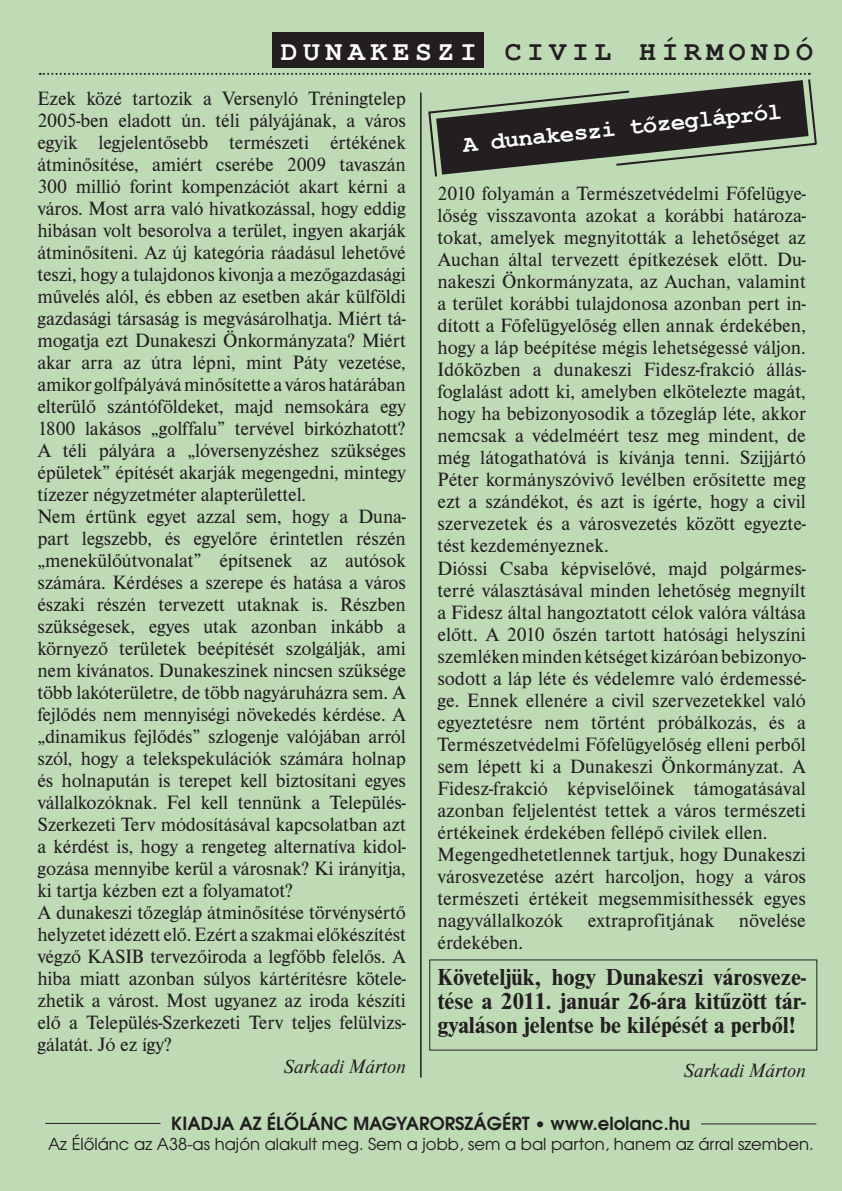
<style>
.page{position:relative;width:842px;height:1191px;background:#bedbb6}
.page>*{position:absolute;margin:0;border:0;box-sizing:border-box;transform-origin:0 0}
.t1{font:700 28px "Courier New";letter-spacing:.2em;color:#231f20}
.t2{font:700 24px/24px "Nimbus Rom DCE";color:#231f20;text-align:justify}
.t3{font:700 24px "Courier New";color:#fff}
.t4{font:20px/22px "Nimbus Rom DCE";letter-spacing:-.01em;color:#231f20}
.t5{font:italic 20px "Nimbus Rom DCE";color:#231f20}
.t6{font:600 18px "Avant Gar Got Itc LCE";color:#231f20}
.t7{font:16.4px "Avant Gar Got Itc LCE";color:#231f20}
.s1{color:#fff}
</style>
<div class="page">
<hr style="left:45px;top:1122px;width:116px;height:1px;background:#231f20">
<hr style="left:701px;top:1123px;width:115px;height:1px;background:#231f20">
<div style="left:272px;top:32px;width:211px;height:36px;background:#231f20"></div>
<hr style="left:420px;top:92px;width:2px;height:985px;background:#231f20">
<svg style="left:40px;top:73px;width:777px;height:106px"></svg>
<h1 class="t1" style="left:281px;top:34px;width:533px"><span class="s1">DUNAKESZI</span> CIVIL HÍRMONDÓ</h1>
<p class="t4" style="left:37px;top:87px;width:370px">Ezek közé tartozik a Versenyló Tréningtelep 2005-ben eladott ún. téli pályájának, a város egyik legjelentősebb természeti értékének átminősítése, amiért cserébe 2009 tavaszán 300 millió forint kompenzációt akart kérni a város. Most arra való hivatkozással, hogy eddig hibásan volt besorolva a terület, ingyen akarják átminősíteni. Az új kategória ráadásul lehetővé teszi, hogy a tulajdonos kivonja a mezőgazdasági művelés alól, és ebben az esetben akár külföldi gazdasági társaság is megvásárolhatja. Miért tá&shy;mogatja ezt Dunakeszi Önkormányzata? Miért akar arra az útra lépni, mint Páty vezetése, amikor golfpályává minősítette a város határában elterülő szántóföldeket, majd nemsokára egy 1800 lakásos „golffalu” tervével birkózhatott?<br>A téli pályára a „lóversenyzéshez szükséges épületek” építését akarják megengedni, mintegy tízezer négyzetméter alapterülettel.<br>Nem értünk egyet azzal sem, hogy a Duna&shy;part legszebb, és egyelőre érintetlen részén „menekülőútvonalat” építsenek az autósok számára. Kérdéses a szerepe és hatása a város északi részén tervezett utaknak is. Részben szükségesek, egyes utak azonban inkább a környező területek beépítését szolgálják, ami nem kívánatos. Dunakeszinek nincsen szüksége több lakóterületre, de több nagyáruházra sem. A fejlődés nem mennyiségi növekedés kérdése. A „dinamikus fejlődés” szlogenje valójában arról szól, hogy a telekspekulációk számára holnap és holnapután is terepet kell biztosítani egyes vállalkozóknak. Fel kell tennünk a Település-Szerkezeti Terv módosításával kapcsolatban azt a kérdést is, hogy a rengeteg alternatíva kidol&shy;gozása mennyibe kerül a városnak? Ki irányítja, ki tartja kézben ezt a folyamatot?<br>A dunakeszi tőzegláp átminősítése törvénysértő helyzetet idézett elő. Ezért a szakmai előkészítést végző KASIB tervezőiroda a legfőbb felelős. A hiba miatt azonban súlyos kártérítésre kötele&shy;zhetik a várost. Most ugyanez az iroda készíti elő a Település-Szerkezeti Terv teljes felülvizs&shy;gálatát. Jó ez így?</p>
<p class="t5" style="left:284px;top:1056px;width:124px">Sarkadi Márton</p>
<p class="t3" style="left:461px;top:129px;width:322px;rotate:-6deg">A dunakeszi tőzeglápról</p>
<p class="t4" style="left:437px;top:183px;width:370px">2010 folyamán a Természetvédelmi Főfelügye&shy;lőség visszavonta azokat a korábbi határoza&shy;tokat, amelyek megnyitották a lehetőséget az Auchan által tervezett építkezések előtt. Du&shy;nakeszi Önkormányzata, az Auchan, valamint a terület korábbi tulajdonosa azonban pert in&shy;dított a Főfelügyelőség ellen annak érdekében, hogy a láp beépítése mégis lehetségessé váljon.<br>Időközben a dunakeszi Fidesz-frakció állás&shy;foglalást adott ki, amelyben elkötelezte magát, hogy ha bebizonyosodik a tőzegláp léte, akkor nemcsak a védelméért tesz meg mindent, de még látogathatóvá is kívánja tenni. Szijjártó Péter kormányszóvivő levélben erősítette meg ezt a szándékot, és azt is ígérte, hogy a civil szervezetek és a városvezetés között egyezte&shy;tést kezdeményeznek.<br>Dióssi Csaba képviselővé, majd polgármes&shy;terré választásával minden lehetőség megnyílt a Fidesz által hangoztatott célok valóra váltása előtt. A 2010 őszén tartott hatósági helyszíni szemléken minden kétséget kizáróan bebizonyo&shy;sodott a láp léte és védelemre való érdemessé&shy;ge. Ennek ellenére a civil szervezetekkel való egyeztetésre nem történt próbálkozás, és a Természetvédelmi Főfelügyelőség elleni perből sem lépett ki a Dunakeszi Önkormányzat. A Fidesz-frakció képviselőinek támogatásával azonban feljelentést tettek a város természeti értékeinek érdekében fellépő civilek ellen.<br>Megengedhetetlennek tartjuk, hogy Dunakeszi városvezetése azért harcoljon, hogy a város természeti értékeit megsemmisíthessék egyes nagyvállalkozók extraprofitjának növelése érdekében.</p>
<p class="t2" style="left:437px;top:965px;width:370px">Követeljük, hogy Dunakeszi városveze&shy;tése a 2011. január 26-ára kitűzött tár&shy;gyaláson jelentse be kilépését a perből!</p>
<p class="t5" style="left:683px;top:1059px;width:124px">Sarkadi Márton</p>
<p class="t6" style="left:171px;top:1112px;width:521px">KIADJA AZ ÉLŐLÁNC MAGYARORSZÁGÉRT • www.elolanc.hu</p>
<p class="t7" style="left:48px;top:1134px;width:767px">Az Élőlánc az A38-as hajón alakult meg. Sem a jobb, sem a bal parton, hanem az árral szemben.</p>
</div>
